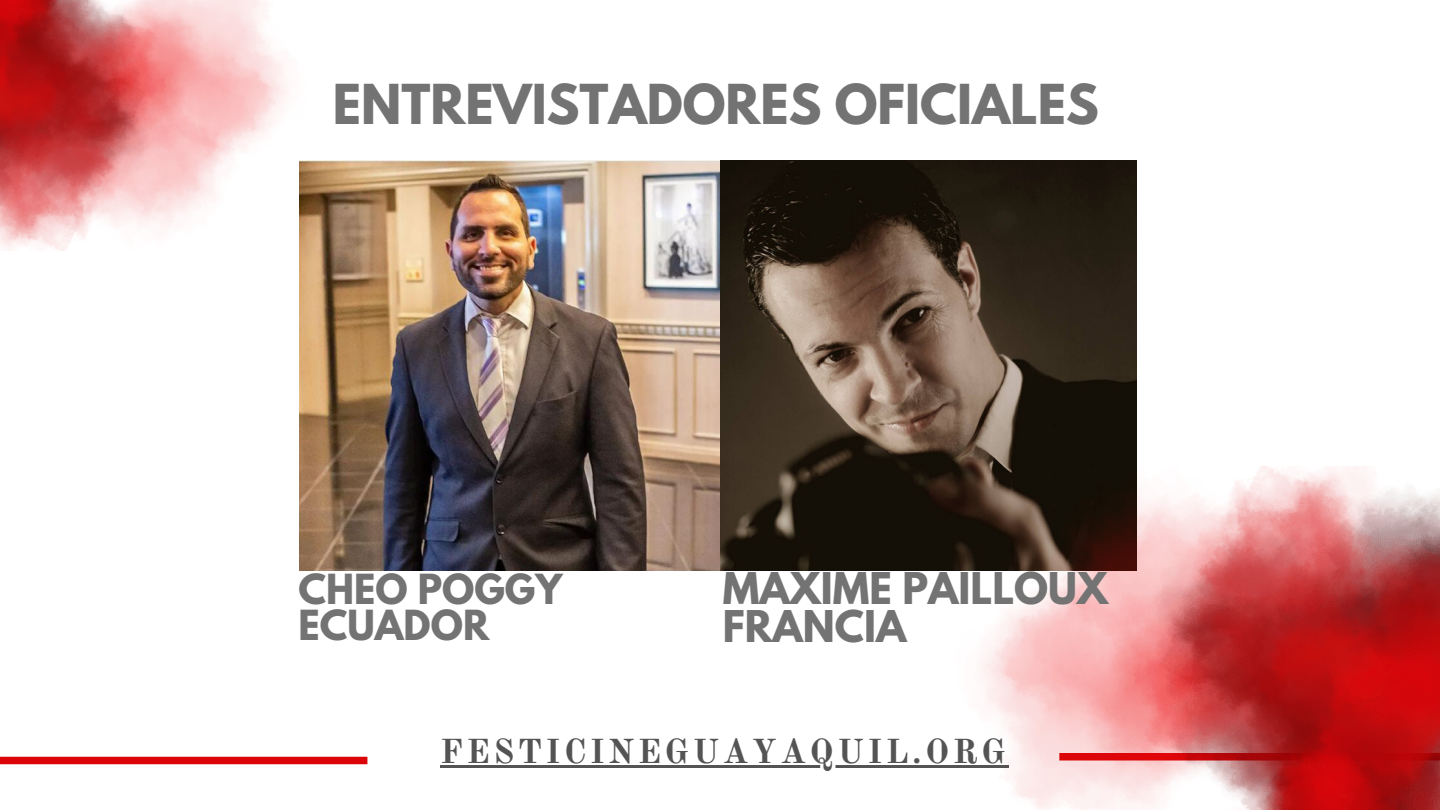
<style>
.page{position:relative;width:1440px;height:810px;background:#fff}
.page>*{position:absolute;margin:0;border:0;box-sizing:border-box;transform-origin:0 0}
.t1{font:700 48.8px "League Spartan";color:#737373}
.t2{font:700 38.8px "League Spartan";color:#737373}
.t3{font:700 36.8px "League Spartan";color:#737373}
.t4{font:700 34px "Old Standard";letter-spacing:.1em;color:#545454}
</style>
<div class="page">
<img style="left:720px;top:160px;width:417px;height:411px">
<hr style="left:440px;top:765px;width:569px;height:3px;background:#545454">
<div style="left:0;top:757px;width:367px;height:7px;background:#db0509"></div>
<img style="left:928px;top:466px;width:512px;height:344px">
<img style="left:0;top:0;width:288px;height:251px">
<img style="left:299px;top:160px;width:421px;height:411px">
<p class="t1" style="left:333px;top:80px;width:767px">ENTREVISTADORES OFICIALES</p>
<p class="t3" style="left:299px;top:571px;width:265px">CHEO POGGY</p>
<p class="t3" style="left:299px;top:607px;width:192px">ECUADOR</p>
<p class="t2" style="left:723px;top:569px;width:387px">MAXIME PAILLOUX</p>
<p class="t2" style="left:723px;top:607px;width:185px">FRANCIA</p>
<p class="t4" style="left:440px;top:731px;width:567px">FESTICINEGUAYAQUIL.ORG</p>
</div>
